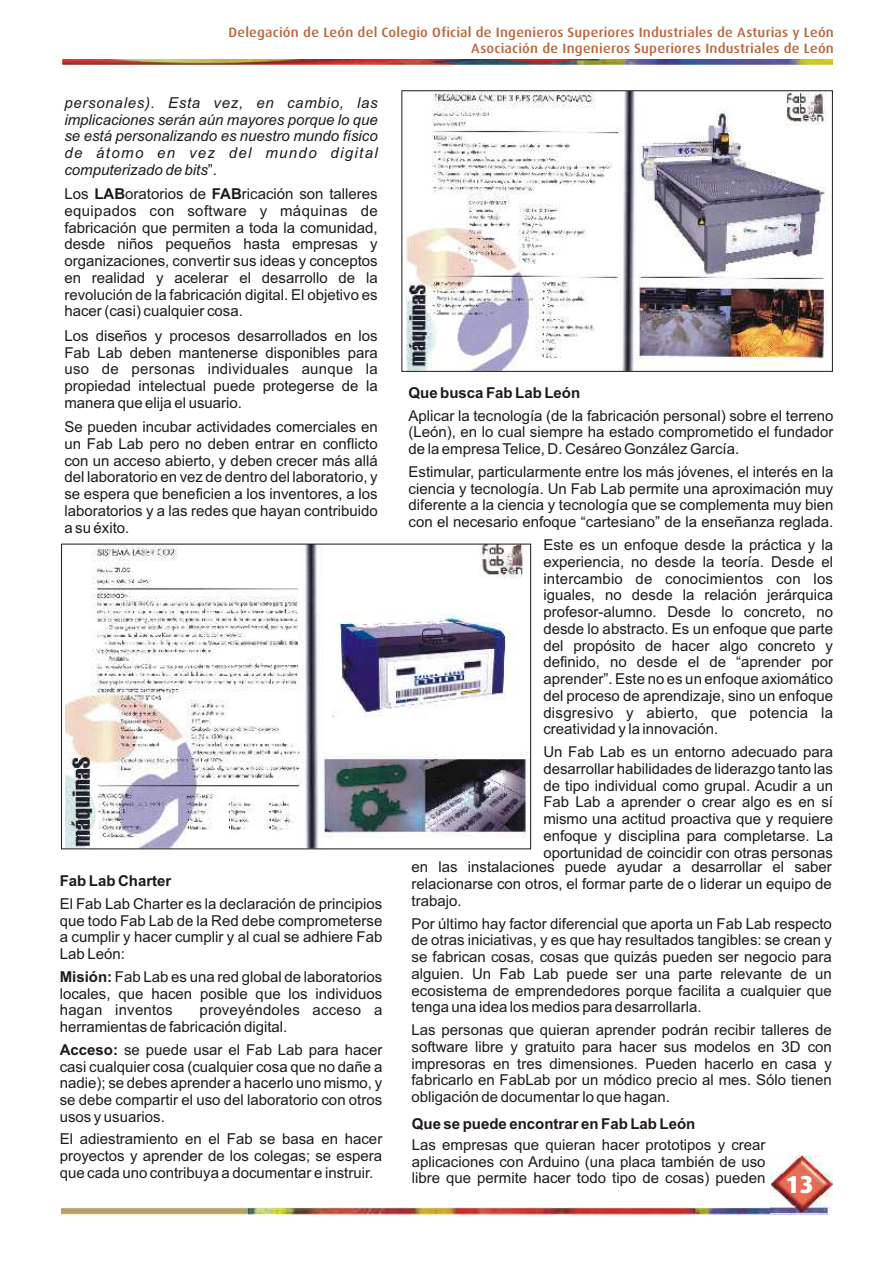
<style>
.page{position:relative;width:893px;height:1263px;background:#fff}
.page>*{position:absolute;margin:0;border:0;box-sizing:border-box;transform-origin:0 0}
.t1{font:800 24.6px "Dax";color:#fff}
.t2{font:15px/16.8px "Arial";color:#1f1a17;text-align:justify}
.t3{font:italic 15px/16.8px "Arial";letter-spacing:.045em;color:#1f1a17;text-align:justify}
.t4{font:700 15px "Arial";color:#1f1a17}
.t5{font:500 13.5px/15.3px "Dax";color:#b8663d;text-align:right;scale:1.1 1}
.s1{font-style:normal}
.s2{font-weight:700}
</style>
<div class="page">
<img style="left:62px;top:1208px;width:708px;height:6px">
<img style="left:770px;top:1155px;width:63px;height:59px">
<img style="left:63px;top:59px;width:769px;height:5px">
<img style="left:407px;top:93px;width:420px;height:277px">
<div style="left:402px;top:91px;width:430px;height:281px;border:1px solid #1f1a17"></div>
<img style="left:65px;top:546px;width:464px;height:301px">
<div style="left:61px;top:544px;width:470px;height:305px;border:1px solid #1f1a17"></div>
<p class="t5" style="left:228px;top:26px;width:552px">Delegación de León del Colegio Oficial de Ingenieros Superiores Industriales de Asturias y León<br>Asociación de Ingenieros Superiores Industriales de León</p>
<p class="t3" style="left:64px;top:95px;width:315px">personales). Esta vez, en cambio, las implicaciones serán aún mayores porque lo que se está personalizando es nuestro mundo físico de átomo en vez del mundo digital computerizado de bits<span class="s1">”.</span></p>
<p class="t2" style="left:64px;top:187px;width:315px">Los <span class="s2">LAB</span>oratorios de <span class="s2">FAB</span>ricación son talleres equipados con software y máquinas de fabricación que permiten a toda la comunidad, desde niños pequeños hasta empresas y organizaciones, convertir sus ideas y conceptos en realidad y acelerar el desarrollo de la revolución de la fabricación digital. El objetivo es hacer (casi) cualquier cosa.</p>
<p class="t2" style="left:64px;top:328px;width:315px">Los diseños y procesos desarrollados en los Fab Lab deben mantenerse disponibles para uso de personas individuales aunque la propiedad intelectual puede protegerse de la manera que elija el usuario.</p>
<p class="t2" style="left:64px;top:420px;width:315px">Se pueden incubar actividades comerciales en un Fab Lab pero no deben entrar en conflicto con un acceso abierto, y deben crecer más allá del laboratorio en vez de dentro del laboratorio, y se espera que beneficien a los inventores, a los laboratorios y a las redes que hayan contribuido a su éxito.</p>
<p class="t4" style="left:60px;top:875px;width:113px">Fab Lab Charter</p>
<p class="t2" style="left:60px;top:897px;width:324px">El Fab Lab Charter es la declaración de principios que todo Fab Lab de la Red debe comprometerse a cumplir y hacer cumplir y al cual se adhiere Fab Lab León:</p>
<p class="t2" style="left:60px;top:969px;width:324px"><span class="s2">Misión:</span> Fab Lab es una red global de laboratorios locales, que hacen posible que los individuos hagan inventos</p>
<p class="t2" style="left:60px;top:1003px;width:324px;text-indent:140px">proveyéndoles acceso a herramientas de fabricación digital.</p>
<p class="t2" style="left:60px;top:1042px;width:324px"><span class="s2">Acceso:</span> se puede usar el Fab Lab para hacer casi cualquier cosa (cualquier cosa que no dañe a nadie); se debes aprender a hacerlo uno mismo, y se debe compartir el uso del laboratorio con otros usos y usuarios.</p>
<p class="t2" style="left:60px;top:1132px;width:324px">El adiestramiento en el Fab se basa en hacer proyectos y aprender de los colegas; se espera que cada uno contribuya a documentar e instruir.</p>
<p class="t4" style="left:409px;top:387px;width:173px">Que busca Fab Lab León</p>
<p class="t2" style="left:409px;top:408px;width:426px">Aplicar la tecnología (de la fabricación personal) sobre el terreno (León), en lo cual siempre ha estado comprometido el fundador de la empresa Telice, D. Cesáreo González García.</p>
<p class="t2" style="left:409px;top:464px;width:426px">Estimular, particularmente entre los más jóvenes, el interés en la ciencia y tecnología. Un Fab Lab permite una aproximación muy diferente a la ciencia y tecnología que se complementa muy bien con el necesario enfoque “cartesiano” de la enseñanza reglada.</p>
<p class="t2" style="left:543px;top:538px;width:291px">Este es un enfoque desde la práctica y la experiencia, no desde la teoría. Desde el intercambio de conocimientos con los iguales, no desde la relación jerárquica profesor-alumno. Desde lo concreto, no desde lo abstracto. Es un enfoque que parte del propósito de hacer algo concreto y definido, no desde el de “aprender por aprender”. Este no es un enfoque axiomático del proceso de aprendizaje, sino un enfoque disgresivo y abierto, que potencia la creatividad y la innovación.</p>
<p class="t2" style="left:543px;top:745px;width:291px">Un Fab Lab es un entorno adecuado para desarrollar habilidades de liderazgo tanto las de tipo individual como grupal. Acudir a un Fab Lab a aprender o crear algo es en sí mismo una actitud proactiva que y requiere enfoque y disciplina para completarse. La oportunidad de coincidir con otras personas</p>
<p class="t2" style="left:411px;top:860px;width:422px">en las instalaciones puede ayudar a desarrollar el saber relacionarse con otros, el formar parte de o liderar un equipo de trabajo.</p>
<p class="t2" style="left:411px;top:916px;width:422px">Por último hay factor diferencial que aporta un Fab Lab respecto de otras iniciativas, y es que hay resultados tangibles: se crean y se fabrican cosas, cosas que quizás pueden ser negocio para alguien. Un Fab Lab puede ser una parte relevante de un ecosistema de emprendedores porque facilita a cualquier que tenga una idea los medios para desarrollarla.</p>
<p class="t2" style="left:411px;top:1023px;width:422px">Las personas que quieran aprender podrán recibir talleres de software libre y gratuito para hacer sus modelos en 3D con impresoras en tres dimensiones. Pueden hacerlo en casa y fabricarlo en FabLab por un módico precio al mes. Sólo tienen obligación de documentar lo que hagan.</p>
<p class="t2" style="left:412px;top:1137px;width:355px">Las empresas que quieran hacer prototipos y crear aplicaciones con Arduino (una placa también de uso libre que permite hacer todo tipo de cosas) pueden</p>
<p class="t4" style="left:412px;top:1118px;width:285px">Que se puede encontrar en Fab Lab León</p>
<h1 class="t1" style="left:785px;top:1174px;width:30px">13</h1>
</div>
